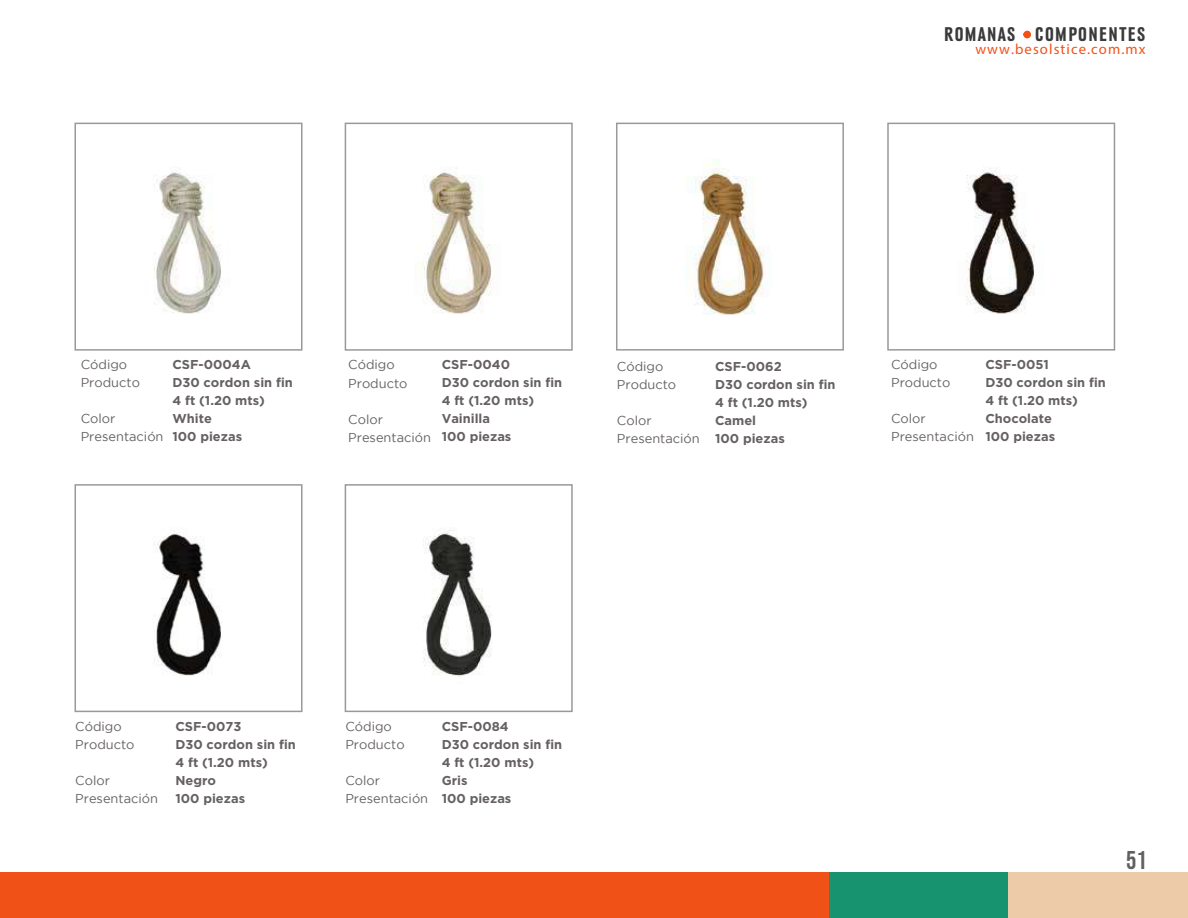
<style>
.page{position:relative;width:1188px;height:918px;background:#fff}
.page>*{position:absolute;margin:0;border:0;box-sizing:border-box;transform-origin:0 0}
.t1{font:25.65px "Bebas Neue";color:#606060}
.t2{font:700 condensed 20.7px "URW Grotesk TOT";letter-spacing:.07em;color:#3a3a3a}
.t3{font:14.7px "Myriad Pro";letter-spacing:.075em;color:#f25216}
.t4{font:700 12.9px/18px "Gotham";color:#666161}
.t5{font:12.9px/18px "Gotham";color:#666161}
</style>
<div class="page">
<img style="left:423px;top:530px;width:69px;height:146px">
<img style="left:154px;top:531px;width:68px;height:145px">
<img style="left:686px;top:162px;width:78px;height:153px">
<img style="left:966px;top:168px;width:69px;height:146px">
<img style="left:419px;top:168px;width:73px;height:146px">
<img style="left:154px;top:172px;width:67px;height:142px">
<div style="left:74px;top:123px;width:229px;height:228px;border:2px solid #999"></div>
<div style="left:345px;top:123px;width:228px;height:228px;border:2px solid #999"></div>
<div style="left:616px;top:123px;width:228px;height:228px;border:2px solid #999"></div>
<div style="left:887px;top:123px;width:228px;height:228px;border:2px solid #999"></div>
<div style="left:345px;top:484px;width:228px;height:228px;border:2px solid #999"></div>
<div style="left:75px;top:484px;width:228px;height:228px;border:2px solid #999"></div>
<div style="left:0;top:872px;width:829px;height:46px;background:#f05116"></div>
<div style="left:829px;top:872px;width:179px;height:46px;background:#17936f"></div>
<div style="left:1008px;top:872px;width:180px;height:46px;background:#edcba9"></div>
<div style="left:1023px;top:31px;width:8px;height:7px;background:#f05116;border-radius:50%"></div>
<h2 class="t2" style="left:944px;top:24px;width:203px">ROMANAS - COMPONENTES</h2>
<p class="t3" style="left:975px;top:40px;width:172px">www.besolstice.com.mx</p>
<p class="t5" style="left:81px;top:355px;width:61px">Código<br>Producto</p>
<p class="t5" style="left:81px;top:409px;width:84px">Color<br>Presentación</p>
<p class="t5" style="left:891px;top:355px;width:61px">Código<br>Producto</p>
<p class="t5" style="left:891px;top:409px;width:84px">Color<br>Presentación</p>
<p class="t4" style="left:172px;top:355px;width:122px">CSF-0004A<br>D30 cordon sin fin<br>4 ft (1.20 mts)<br>White<br>100 piezas</p>
<p class="t4" style="left:442px;top:355px;width:122px">CSF-0040<br>D30 cordon sin fin<br>4 ft (1.20 mts)<br>Vainilla<br>100 piezas</p>
<p class="t4" style="left:985px;top:355px;width:122px">CSF-0051<br>D30 cordon sin fin<br>4 ft (1.20 mts)<br>Chocolate<br>100 piezas</p>
<p class="t5" style="left:348px;top:356px;width:61px">Código<br>Producto</p>
<p class="t5" style="left:348px;top:410px;width:84px">Color<br>Presentación</p>
<p class="t5" style="left:617px;top:357px;width:61px">Código<br>Producto</p>
<p class="t5" style="left:617px;top:411px;width:84px">Color<br>Presentación</p>
<p class="t4" style="left:715px;top:357px;width:122px">CSF-0062<br>D30 cordon sin fin<br>4 ft (1.20 mts)<br>Camel<br>100 piezas</p>
<p class="t5" style="left:75px;top:718px;width:61px">Código<br>Producto</p>
<p class="t5" style="left:75px;top:772px;width:84px">Color<br>Presentación</p>
<p class="t4" style="left:175px;top:717px;width:122px">CSF-0073<br>D30 cordon sin fin<br>4 ft (1.20 mts)<br>Negro<br>100 piezas</p>
<p class="t4" style="left:442px;top:717px;width:122px">CSF-0084<br>D30 cordon sin fin<br>4 ft (1.20 mts)<br>Gris<br>100 piezas</p>
<p class="t5" style="left:345px;top:718px;width:61px">Código<br>Producto</p>
<p class="t5" style="left:345px;top:772px;width:84px">Color<br>Presentación</p>
<h1 class="t1" style="left:1126px;top:846px;width:22px">51</h1>
</div>
